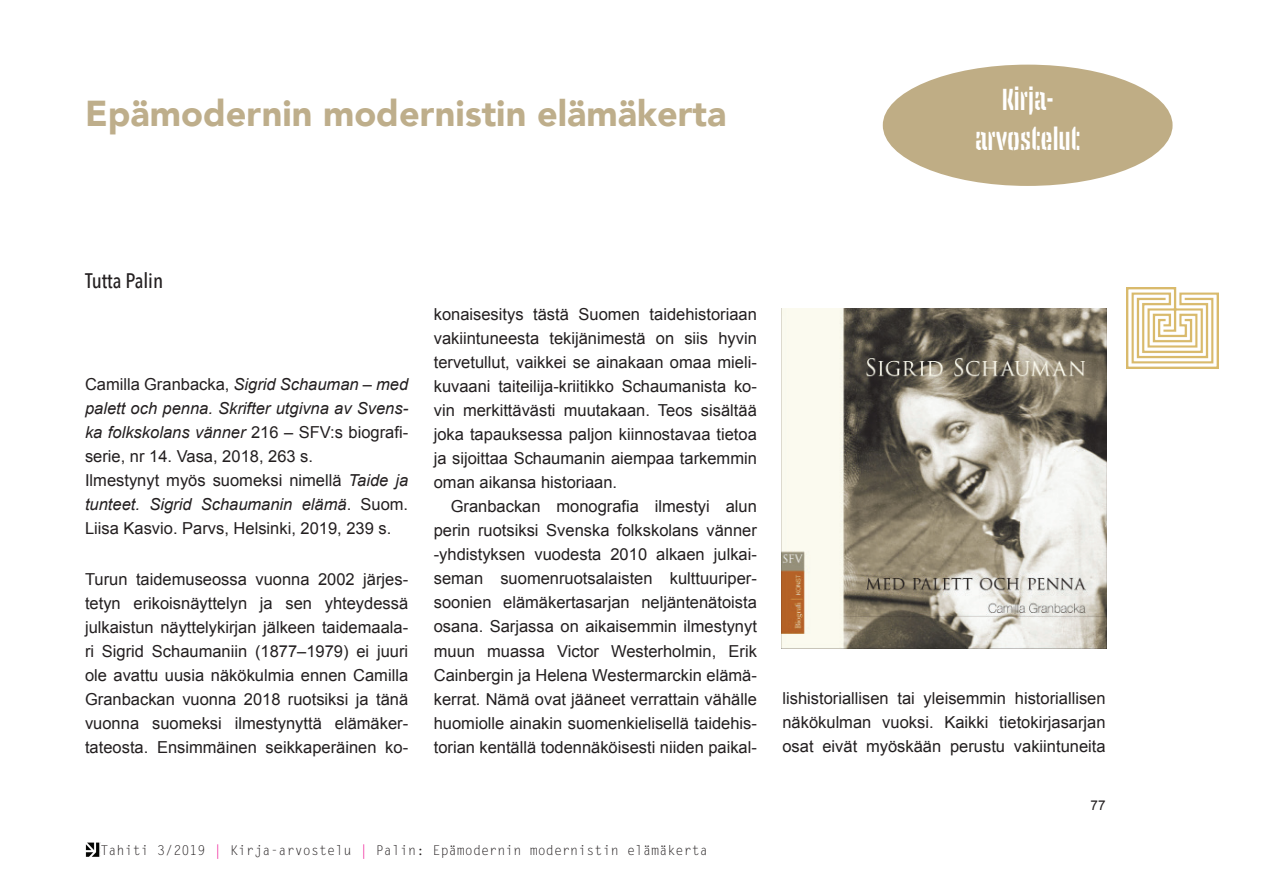
<style>
.page{position:relative;width:1263px;height:893px;background:#fff}
.page>*{position:absolute;margin:0;border:0;box-sizing:border-box;transform-origin:0 0}
.t1{font:900 36px "Avenir";color:#beae8b}
.t2{font:33px/39.6px "Tripper Pro";color:#fff;text-align:center}
.t3{font:500 21px "Avenir Next Condensed";color:#231f20}
.t4{font:16.5px/24px "Arial";color:#231f20;text-align:justify}
.t5{font:13.5px "Letter Gothic Std";color:#231f20}
.t6{font:13.5px "Arial";color:#231f20}
.s1{font-style:italic}
.s2{color:#ed028c}
</style>
<div class="page">
<img style="left:1127px;top:287px;width:92px;height:82px">
<img style="left:85px;top:842px;width:15px;height:15px">
<div style="left:883px;top:65px;width:289px;height:121px;background:#bfad85;border-radius:50%"></div>
<img style="left:782px;top:308px;width:324px;height:340px">
<h1 class="t1" style="left:85px;top:83px;width:643px">Epämodernin modernistin elämäkerta</h1>
<h2 class="t2" style="left:975px;top:80px;width:107px">Kirja&shy;arvostelut</h2>
<p class="t3" style="left:85px;top:268px;width:80px">Tutta Palin</p>
<p class="t4" style="left:85px;top:372px;width:325px;text-align:left">Camilla Granbacka, <span class="s1">Sigrid Schauman – med palett och penna. Skrifter utgivna av Svens&shy;ka folkskolans vänner</span> 216 – SFV:s biografi&shy;serie, nr 14. Vasa, 2018, 263 s.<br>Ilmestynyt myös suomeksi nimellä <span class="s1">Taide ja tunteet. Sigrid Schaumanin elämä</span>. Suom.<br>Liisa Kasvio. Parvs, Helsinki, 2019, 239 s.</p>
<p class="t4" style="left:85px;top:567px;width:325px">Turun taidemuseossa vuonna 2002 järjes&shy;tetyn erikoisnäyttelyn ja sen yhteydessä julkaistun näyttelykirjan jälkeen taidemaala&shy;ri Sigrid Schaumaniin (1877–1979) ei juuri ole avattu uusia näkökulmia ennen Camilla Granbackan vuonna 2018 ruotsiksi ja tänä vuonna suomeksi ilmestynyttä elämäker&shy;tateosta. Ensimmäinen seikkaperäinen ko-</p>
<p class="t4" style="left:434px;top:303px;width:325px">konaisesitys tästä Suomen taidehistoriaan vakiintuneesta tekijänimestä on siis hyvin tervetullut, vaikkei se ainakaan omaa mieli&shy;kuvaani taiteilija-kriitikko Schaumanista ko&shy;vin merkittävästi muutakaan. Teos sisältää joka tapauksessa paljon kiinnostavaa tietoa ja sijoittaa Schaumanin aiempaa tarkemmin oman aikansa historiaan.</p>
<p class="t4" style="left:434px;top:495px;width:325px;text-indent:17px">Granbackan monografia ilmestyi alun perin ruotsiksi Svenska folkskolans vänner -yhdistyksen vuodesta 2010 alkaen julkai&shy;seman suomenruotsalaisten kulttuuriper&shy;soonien elämäkertasarjan neljäntenätoista osana. Sarjassa on aikaisemmin ilmestynyt muun muassa Victor Westerholmin, Erik Cainbergin ja Helena Westermarckin elämä&shy;kerrat. Nämä ovat jääneet verrattain vähälle huomiolle ainakin suomenkielisellä taidehis&shy;torian kentällä todennäköisesti niiden paikal-</p>
<p class="t5" style="left:100px;top:842px;width:609px">Tahiti 3/2019 <span class="s2">|</span> Kirja-arvostelu <span class="s2">|</span> Palin: Epämodernin modernistin elämäkerta</p>
<p class="t4" style="left:782px;top:687px;width:325px">lishistoriallisen tai yleisemmin historiallisen näkökulman vuoksi. Kaikki tietokirjasarjan osat eivät myöskään perustu vakiintuneita</p>
<p class="t6" style="left:1090px;top:796px;width:17px">77</p>
</div>
